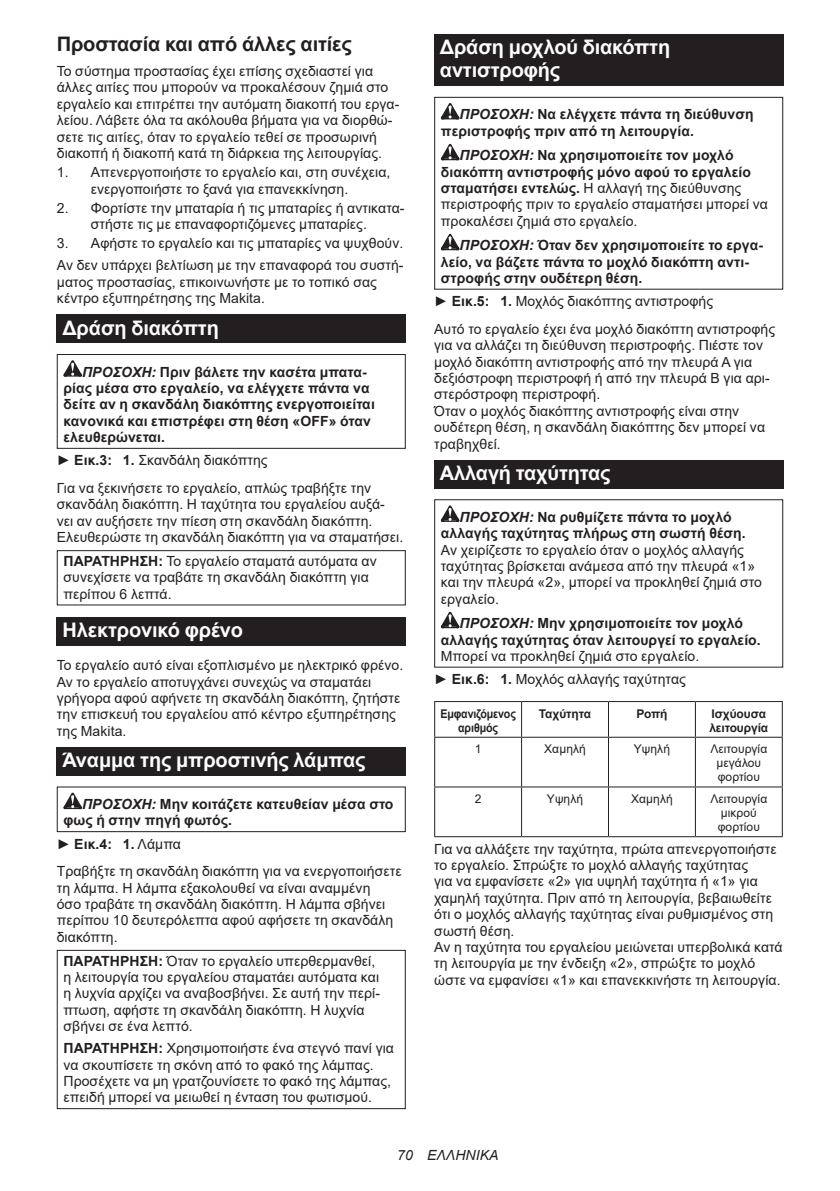
<style>
.page{position:relative;width:840px;height:1191px;background:#fff}
.page>*{position:absolute;margin:0;border:0;box-sizing:border-box;transform-origin:0 0}
.t1{font:700 20px/23.4px "Arial";letter-spacing:-.01em;color:#fff}
.t2{font:700 20px "Arial";letter-spacing:-.01em;color:#231f20}
.t3{font:14px/16.4px "Arial";letter-spacing:.005em;color:#231f20}
.t4{font:700 14px/16.4px "Arial";letter-spacing:.005em;color:#231f20}
.t5{font:italic 14px "Arial";letter-spacing:.005em;color:#231f20}
.t6{font:12px/14px "Arial";letter-spacing:.005em;color:#231f20;text-align:center}
.t7{font:700 12px/14px "Arial";letter-spacing:-.01em;color:#231f20}
.t8{font:700 12px/14px "Arial";letter-spacing:-.01em;color:#231f20;text-align:center;scale:.89 1}
.s1{font-style:italic}
.s2{font-weight:700}
.s3{font-weight:700;font-style:italic}
</style>
<div class="page">
<div style="left:57px;top:315px;width:348px;height:28px;background:#231f20"></div>
<svg style="left:63px;top:360px;width:19px;height:16px"></svg>
<div style="left:57px;top:354px;width:348px;height:95px;border:1px solid #231f20"></div>
<div style="left:57px;top:550px;width:348px;height:55px;border:1px solid #231f20"></div>
<div style="left:57px;top:617px;width:348px;height:28px;background:#231f20"></div>
<div style="left:57px;top:747px;width:348px;height:28px;background:#231f20"></div>
<svg style="left:63px;top:792px;width:19px;height:17px"></svg>
<div style="left:57px;top:786px;width:348px;height:46px;border:1px solid #231f20"></div>
<div style="left:57px;top:950px;width:348px;height:159px;border:1px solid #231f20"></div>
<div style="left:434px;top:34px;width:348px;height:52px;background:#231f20"></div>
<svg style="left:440px;top:103px;width:19px;height:16px"></svg>
<svg style="left:440px;top:144px;width:19px;height:16px"></svg>
<svg style="left:440px;top:234px;width:19px;height:16px"></svg>
<div style="left:434px;top:97px;width:348px;height:193px;border:1px solid #231f20"></div>
<div style="left:434px;top:460px;width:348px;height:28px;background:#231f20"></div>
<svg style="left:440px;top:505px;width:19px;height:17px"></svg>
<svg style="left:440px;top:612px;width:19px;height:16px"></svg>
<div style="left:434px;top:499px;width:348px;height:168px;border:1px solid #231f20"></div>
<hr style="left:434px;top:701px;width:87px;height:1px;background:#231f20">
<hr style="left:434px;top:702px;width:1px;height:34px;background:#231f20">
<hr style="left:521px;top:701px;width:87px;height:1px;background:#231f20">
<hr style="left:521px;top:702px;width:1px;height:34px;background:#231f20">
<hr style="left:608px;top:701px;width:87px;height:1px;background:#231f20">
<hr style="left:607px;top:702px;width:1px;height:34px;background:#231f20">
<hr style="left:695px;top:701px;width:87px;height:1px;background:#231f20">
<hr style="left:694px;top:702px;width:1px;height:34px;background:#231f20">
<hr style="left:781px;top:702px;width:1px;height:34px;background:#231f20">
<hr style="left:434px;top:736px;width:87px;height:1px;background:#231f20">
<hr style="left:434px;top:737px;width:1px;height:49px;background:#231f20">
<hr style="left:521px;top:736px;width:87px;height:1px;background:#231f20">
<hr style="left:521px;top:737px;width:1px;height:49px;background:#231f20">
<hr style="left:608px;top:736px;width:87px;height:1px;background:#231f20">
<hr style="left:607px;top:737px;width:1px;height:49px;background:#231f20">
<hr style="left:695px;top:736px;width:87px;height:1px;background:#231f20">
<hr style="left:694px;top:737px;width:1px;height:49px;background:#231f20">
<hr style="left:781px;top:737px;width:1px;height:49px;background:#231f20">
<hr style="left:434px;top:786px;width:87px;height:1px;background:#231f20">
<hr style="left:434px;top:787px;width:1px;height:49px;background:#231f20">
<hr style="left:521px;top:786px;width:87px;height:1px;background:#231f20">
<hr style="left:521px;top:787px;width:1px;height:49px;background:#231f20">
<hr style="left:608px;top:786px;width:87px;height:1px;background:#231f20">
<hr style="left:607px;top:787px;width:1px;height:49px;background:#231f20">
<hr style="left:695px;top:786px;width:87px;height:1px;background:#231f20">
<hr style="left:694px;top:787px;width:1px;height:49px;background:#231f20">
<hr style="left:781px;top:787px;width:1px;height:49px;background:#231f20">
<hr style="left:434px;top:836px;width:87px;height:1px;background:#231f20">
<hr style="left:521px;top:836px;width:87px;height:1px;background:#231f20">
<hr style="left:608px;top:836px;width:87px;height:1px;background:#231f20">
<hr style="left:695px;top:836px;width:87px;height:1px;background:#231f20">
<h1 class="t2" style="left:57px;top:30px;width:296px">Προστασία και από άλλες αιτίες</h1>
<p class="t3" style="left:57px;top:63px;width:344px">Το σύστημα προστασίας έχει επίσης σχεδιαστεί για άλλες αιτίες που μπορούν να προκαλέσουν ζημιά στο εργαλείο και επιτρέπει την αυτόματη διακοπή του εργα&shy;λείου. Λάβετε όλα τα ακόλουθα βήματα για να διορθώ&shy;σετε τις αιτίες, όταν το εργαλείο τεθεί σε προσωρινή διακοπή ή διακοπή κατά τη διάρκεια της λειτουργίας.</p>
<p class="t3" style="left:57px;top:164px;width:335px;text-align:center">1. Απενεργοποιήστε το εργαλείο και, στη συνέχεια, ενεργοποιήστε το ξανά για επανεκκίνηση.</p>
<p class="t3" style="left:57px;top:200px;width:349px;text-align:center">2. Φορτίστε την μπαταρία ή τις μπαταρίες ή αντικατα&shy;στήστε τις με επαναφορτιζόμενες μπαταρίες.</p>
<p class="t3" style="left:57px;top:232px;width:348px;line-height:22px">3. Αφήστε το εργαλείο και τις μπαταρίες να ψυχθούν.<br>Αν δεν υπάρχει βελτίωση με την επαναφορά του συστή-</p>
<p class="t3" style="left:57px;top:274px;width:321px">ματος προστασίας, επικοινωνήστε με το τοπικό σας κέντρο εξυπηρέτησης της Makita.</p>
<h1 class="t1" style="left:62px;top:316px;width:158px">Δράση διακόπτη</h1>
<p class="t4" style="left:63px;top:364px;width:313px;text-indent:19px"><span class="s1">ΠΡΟΣΟΧΗ:</span> Πριν βάλετε την κασέτα μπατα&shy;ρίας μέσα στο εργαλείο, να ελέγχετε πάντα να δείτε αν η σκανδάλη διακόπτης ενεργοποιείται κανονικά και επιστρέφει στη θέση «OFF» όταν ελευθερώνεται.</p>
<p class="t3" style="left:57px;top:446px;width:316px;line-height:27.8px">► <span class="s2">Εικ.3: 1.</span> Σκανδάλη διακόπτης<br>Για να ξεκινήσετε το εργαλείο, απλώς τραβήξτε την</p>
<p class="t3" style="left:57px;top:496px;width:348px">σκανδάλη διακόπτη. Η ταχύτητα του εργαλείου αυξά&shy;νει αν αυξήσετε την πίεση στη σκανδάλη διακόπτη.<br>Ελευθερώστε τη σκανδάλη διακόπτη για να σταματήσει.</p>
<p class="t3" style="left:63px;top:553px;width:314px"><span class="s2">ΠΑΡΑΤΗΡΗΣΗ:</span> Το εργαλείο σταματά αυτόματα αν συνεχίσετε να τραβάτε τη σκανδάλη διακόπτη για περίπου 6 λεπτά.</p>
<h1 class="t1" style="left:62px;top:618px;width:182px">Ηλεκτρονικό φρένο</h1>
<p class="t3" style="left:57px;top:657px;width:348px">Το εργαλείο αυτό είναι εξοπλισμένο με ηλεκτρικό φρένο.<br>Αν το εργαλείο αποτυγχάνει συνεχώς να σταματάει γρήγορα αφού αφήνετε τη σκανδάλη διακόπτη, ζητήστε την επισκευή του εργαλείου από κέντρο εξυπηρέτησης της Makita.</p>
<h1 class="t1" style="left:62px;top:748px;width:304px">Άναμμα της μπροστινής λάμπας</h1>
<p class="t4" style="left:63px;top:796px;width:331px;text-indent:19px"><span class="s1">ΠΡΟΣΟΧΗ:</span> Μην κοιτάζετε κατευθείαν μέσα στο φως ή στην πηγή φωτός.</p>
<p class="t3" style="left:57px;top:829px;width:346px;line-height:27.8px">► <span class="s2">Εικ.4: 1.</span> Λάμπα<br>Τραβήξτε τη σκανδάλη διακόπτη για να ενεργοποιήσετε</p>
<p class="t3" style="left:57px;top:879px;width:338px">τη λάμπα. Η λάμπα εξακολουθεί να είναι αναμμένη όσο τραβάτε τη σκανδάλη διακόπτη. Η λάμπα σβήνει περίπου 10 δευτερόλεπτα αφού αφήσετε τη σκανδάλη διακόπτη.</p>
<p class="t3" style="left:63px;top:952px;width:318px"><span class="s2">ΠΑΡΑΤΗΡΗΣΗ:</span> Όταν το εργαλείο υπερθερμανθεί, η λειτουργία του εργαλείου σταματάει αυτόματα και η λυχνία αρχίζει να αναβοσβήνει. Σε αυτή την περί&shy;πτωση, αφήστε τη σκανδάλη διακόπτη. Η λυχνία σβήνει σε ένα λεπτό.</p>
<p class="t3" style="left:63px;top:1040px;width:332px"><span class="s2">ΠΑΡΑΤΗΡΗΣΗ:</span> Χρησιμοποιήστε ένα στεγνό πανί για να σκουπίσετε τη σκόνη από το φακό της λάμπας.<br>Προσέχετε να μη γρατζουνίσετε το φακό της λάμπας, επειδή μπορεί να μειωθεί η ένταση του φωτισμού.</p>
<h1 class="t1" style="left:439px;top:36px;width:232px">Δράση μοχλού διακόπτη αντιστροφής</h1>
<p class="t4" style="left:440px;top:106px;width:314px;text-indent:19px"><span class="s1">ΠΡΟΣΟΧΗ:</span> Να ελέγχετε πάντα τη διεύθυνση περιστροφής πριν από τη λειτουργία.</p>
<p class="t3" style="left:440px;top:147px;width:328px;text-indent:19px"><span class="s3">ΠΡΟΣΟΧΗ:</span> <span class="s2">Να χρησιμοποιείτε τον μοχλό διακόπτη αντιστροφής μόνο αφού το εργαλείο σταματήσει εντελώς.</span> Η αλλαγή της διεύθυνσης περιστροφής πριν το εργαλείο σταματήσει μπορεί να προκαλέσει ζημιά στο εργαλείο.</p>
<p class="t4" style="left:440px;top:237px;width:323px;text-indent:19px"><span class="s1">ΠΡΟΣΟΧΗ:</span> Όταν δεν χρησιμοποιείτε το εργα&shy;λείο, να βάζετε πάντα το μοχλό διακόπτη αντι&shy;στροφής στην ουδέτερη θέση.</p>
<p class="t3" style="left:434px;top:287px;width:342px;line-height:27.8px">► <span class="s2">Εικ.5: 1.</span> Μοχλός διακόπτης αντιστροφής<br>Αυτό το εργαλείο έχει ένα μοχλό διακόπτη αντιστροφής</p>
<p class="t3" style="left:434px;top:337px;width:337px">για να αλλάζει τη διεύθυνση περιστροφής. Πιέστε τον μοχλό διακόπτη αντιστροφής από την πλευρά Α για δεξιόστροφη περιστροφή ή από την πλευρά Β για αρι&shy;στερόστροφη περιστροφή.<br>Όταν ο μοχλός διακόπτης αντιστροφής είναι στην ουδέτερη θέση, η σκανδάλη διακόπτης δεν μπορεί να τραβηχθεί.</p>
<h1 class="t1" style="left:439px;top:461px;width:172px">Αλλαγή ταχύτητας</h1>
<p class="t4" style="left:440px;top:509px;width:306px;text-align:center"><span class="s1">ΠΡΟΣΟΧΗ:</span> Να ρυθμίζετε πάντα το μοχλό αλλαγής ταχύτητας πλήρως στη σωστή θέση.</p>
<p class="t3" style="left:440px;top:541px;width:322px">Αν χειρίζεστε το εργαλείο όταν ο μοχλός αλλαγής ταχύτητας βρίσκεται ανάμεσα από την πλευρά «1» και την πλευρά «2», μπορεί να προκληθεί ζημιά στο εργαλείο.</p>
<p class="t4" style="left:440px;top:615px;width:321px;text-align:center"><span class="s1">ΠΡΟΣΟΧΗ:</span> Μην χρησιμοποιείτε τον μοχλό αλλαγής ταχύτητας όταν λειτουργεί το εργαλείο.</p>
<p class="t3" style="left:434px;top:644px;width:266px;line-height:23px;text-indent:7px">Μπορεί να προκληθεί ζημιά στο εργαλείο. ► <span class="s2">Εικ.6: 1.</span> Μοχλός αλλαγής ταχύτητας</p>
<p class="t8" style="left:440px;top:706px;width:86px">Εμφανιζόμενος αριθμός</p>
<p class="t7" style="left:538px;top:706px;width:54px">Ταχύτητα</p>
<p class="t7" style="left:636px;top:706px;width:33px">Ροπή</p>
<p class="t7" style="left:709px;top:706px;width:60px">Ισχύουσα λειτουργία</p>
<p class="t6" style="left:474px;top:742px;width:8px">1</p>
<p class="t6" style="left:544px;top:742px;width:43px">Χαμηλή</p>
<p class="t6" style="left:633px;top:742px;width:38px">Υψηλή</p>
<p class="t6" style="left:710px;top:742px;width:58px">Λειτουργία μεγάλου φορτίου</p>
<p class="t6" style="left:474px;top:791px;width:8px">2</p>
<p class="t6" style="left:546px;top:791px;width:38px">Υψηλή</p>
<p class="t6" style="left:630px;top:791px;width:43px">Χαμηλή</p>
<p class="t6" style="left:710px;top:791px;width:58px">Λειτουργία μικρού φορτίου</p>
<p class="t3" style="left:434px;top:840px;width:350px">Για να αλλάξετε την ταχύτητα, πρώτα απενεργοποιήστε το εργαλείο. Σπρώξτε το μοχλό αλλαγής ταχύτητας<br>για να εμφανίσετε «2» για υψηλή ταχύτητα ή «1» για χαμηλή ταχύτητα. Πριν από τη λειτουργία, βεβαιωθείτε ότι ο μοχλός αλλαγής ταχύτητας είναι ρυθμισμένος στη σωστή θέση.<br>Αν η ταχύτητα του εργαλείου μειώνεται υπερβολικά κατά τη λειτουργία με την ένδειξη «2», σπρώξτε το μοχλό ώστε να εμφανίσει «1» και επανεκκινήστε τη λειτουργία.</p>
<p class="t5" style="left:397px;top:1146px;width:103px">70 ΕΛΛΗΝΙΚΑ</p>
</div>
